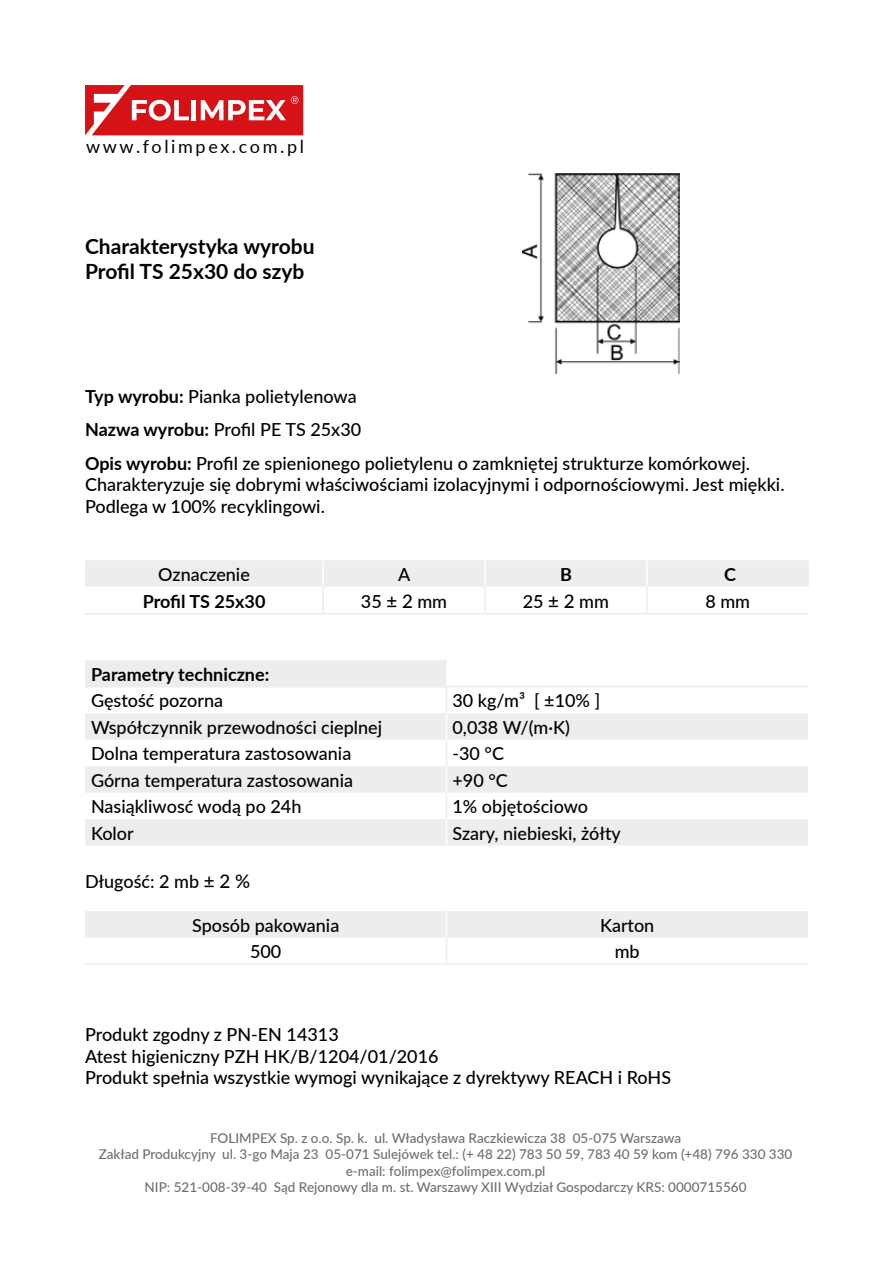
<style>
.page{position:relative;width:893px;height:1263px;background:#fff}
.page>*{position:absolute;margin:0;border:0;box-sizing:border-box;transform-origin:0 0}
.t1{font:700 21px/25.2px "Lato";color:#000}
.t2{font:500 18px/21.6px "Lato";color:#000}
.t3{font:700 18px "Lato";color:#000}
.t4{font:18px "Lato";letter-spacing:.145em;color:#000}
.t5{font:500 13.5px/16.2px "Lato";color:#706f6f;text-align:center}
.s1{font-weight:700}
.s2{font-size:18.75px}
</style>
<div class="page">
<svg style="left:85px;top:85px;width:218px;height:50px"></svg>
<svg style="left:85px;top:660px;width:723px;height:186px;fill:#f2f2f2"></svg>
<hr style="left:85px;top:686px;width:361px;height:1px;background:#ededed">
<hr style="left:446px;top:686px;width:362px;height:1px;background:#ededed">
<svg style="left:446px;top:687px;width:1px;height:159px"></svg>
<div style="left:85px;top:560px;width:724px;height:27px;background:#ededed"></div>
<hr style="left:322px;top:560px;width:2px;height:27px;background:#fff">
<hr style="left:484px;top:560px;width:2px;height:27px;background:#fff">
<hr style="left:646px;top:560px;width:2px;height:27px;background:#fff">
<hr style="left:322px;top:587px;width:2px;height:26px;background:#ededed">
<hr style="left:484px;top:587px;width:2px;height:26px;background:#ededed">
<hr style="left:646px;top:587px;width:2px;height:26px;background:#ededed">
<hr style="left:85px;top:613px;width:238px;height:2px;background:#ededed">
<hr style="left:323px;top:613px;width:162px;height:2px;background:#ededed">
<hr style="left:485px;top:613px;width:162px;height:2px;background:#ededed">
<hr style="left:647px;top:613px;width:162px;height:2px;background:#ededed">
<svg style="left:85px;top:911px;width:723px;height:52px"></svg>
<hr style="left:85px;top:963px;width:361px;height:2px;background:#ededed">
<hr style="left:446px;top:963px;width:362px;height:2px;background:#ededed">
<img style="left:522px;top:173px;width:158px;height:201px">
<p class="t4" style="left:86px;top:133px;width:219px">www.folimpex.com.pl</p>
<p class="t1" style="left:85px;top:233px;width:231px">Charakterystyka wyrobu<br>Profil TS 25x30 do szyb</p>
<p class="t2" style="left:85px;top:378px;width:666px;line-height:33.6px"><span class="s1">Typ wyrobu:</span> Pianka polietylenowa<br><span class="s1">Nazwa wyrobu:</span> Profil PE TS 25x30<br><span class="s1">Opis wyrobu:</span> Profil ze spienionego polietylenu o zamkniętej strukturze komórkowej.</p>
<p class="t2" style="left:85px;top:473px;width:701px">Charakteryzuje się dobrymi właściwościami izolacyjnymi i odpornościowymi. Jest miękki.<br>Podlega w 100% recyklingowi.</p>
<p class="t2" style="left:158px;top:563px;width:93px">Oznaczenie</p>
<p class="t2" style="left:398px;top:563px;width:14px">A</p>
<p class="t3" style="left:560px;top:561px;width:13px">B</p>
<p class="t3" style="left:724px;top:561px;width:13px">C</p>
<p class="t3" style="left:143px;top:588px;width:124px">Profil TS 25x30</p>
<p class="t2" style="left:361px;top:590px;width:88px">35 <span class="s2">± 2</span> mm</p>
<p class="t2" style="left:523px;top:590px;width:88px">25 <span class="s2">± 2</span> mm</p>
<p class="t2" style="left:705px;top:589px;width:46px">8 mm</p>
<p class="t3" style="left:91px;top:661px;width:180px">Parametry techniczne:</p>
<p class="t2" style="left:91px;top:689px;width:134px">Gęstość pozorna</p>
<p class="t2" style="left:452px;top:689px;width:149px">30 kg/m³ [ ±10% ]</p>
<p class="t2" style="left:91px;top:715px;width:293px">Współczynnik przewodności cieplnej</p>
<p class="t2" style="left:452px;top:715px;width:119px">0,038 W/(m·K)</p>
<p class="t2" style="left:91px;top:742px;width:262px">Dolna temperatura zastosowania</p>
<p class="t2" style="left:452px;top:742px;width:53px">-30 °C</p>
<p class="t2" style="left:91px;top:768px;width:264px">Górna temperatura zastosowania</p>
<p class="t2" style="left:452px;top:768px;width:57px">+90 °C</p>
<p class="t2" style="left:91px;top:795px;width:212px">Nasiąkliwosć wodą po 24h</p>
<p class="t2" style="left:452px;top:795px;width:137px">1% objętościowo</p>
<p class="t2" style="left:91px;top:821px;width:44px">Kolor</p>
<p class="t2" style="left:452px;top:821px;width:170px">Szary, niebieski, żółty</p>
<p class="t2" style="left:85px;top:870px;width:167px">Długość: 2 mb <span class="s2">± 2 %</span></p>
<p class="t2" style="left:192px;top:913px;width:149px">Sposób pakowania</p>
<p class="t2" style="left:600px;top:913px;width:56px">Karton</p>
<p class="t2" style="left:250px;top:940px;width:33px">500</p>
<p class="t2" style="left:615px;top:940px;width:26px">mb</p>
<p class="t2" style="left:85px;top:1023px;width:588px">Produkt zgodny z PN-EN 14313<br>Atest higieniczny PZH HK/B/1204/01/2016<br>Produkt spełnia wszystkie wymogi wynikające z dyrektywy REACH i RoHS</p>
<p class="t5" style="left:99px;top:1129px;width:695px">FOLIMPEX Sp. z o.o. Sp. k. ul. Władysława Raczkiewicza 38 05-075 Warszawa<br>Zakład Produkcyjny ul. 3-go Maja 23 05-071 Sulejówek tel.: (+ 48 22) 783 50 59, 783 40 59 kom (+48) 796 330 330 e-mail: folimpex@folimpex.com.pl<br>NIP: 521-008-39-40 Sąd Rejonowy dla m. st. Warszawy XIII Wydział Gospodarczy KRS: 0000715560</p>
</div>
